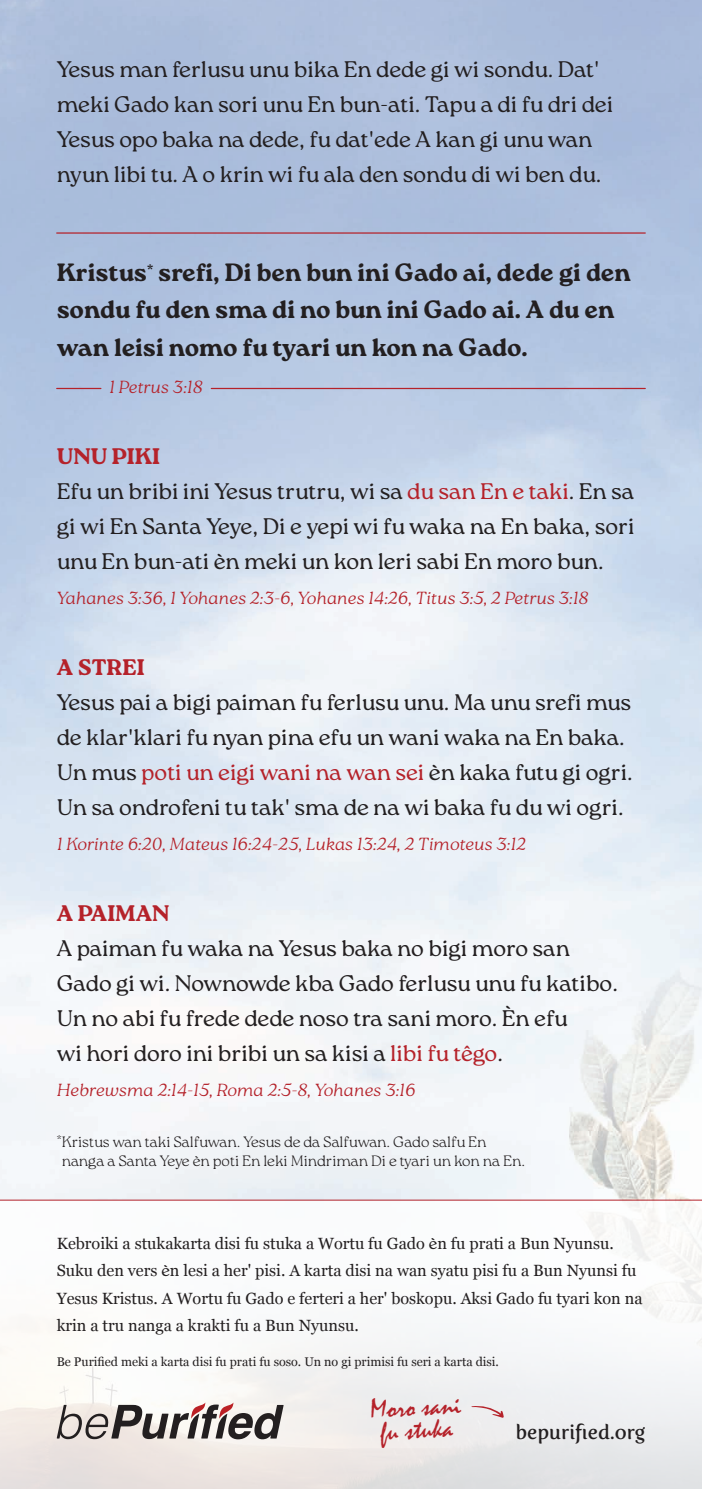
<style>
.page{position:relative;width:702px;height:1489px;background:#fff}
.page>*{position:absolute;margin:0;border:0;box-sizing:border-box;transform-origin:0 0}
.t1{font:27.5px "Mistral";color:#b5222a}
.t2{font:900 25px/37.5px "Roca";color:#231f20}
.t3{font:300 22.5px/35px "Roca";color:#231f20}
.t4{font:900 22.5px "Roca";color:#b5222a}
.t5{font:20px "Fertigo Pro";color:#231f20}
.t6{font:italic 100 17.5px "Roca";color:#b5222a}
.t7{font:16.25px/27.5px "Georgia";color:#231f20}
.t8{font:100 15px/18.8px "Roca";color:#231f20}
.t9{font:12.5px "Georgia";color:#231f20}
.s1{color:#b5222a}
.s2{font-family:"Roca";font-weight:300}
</style>
<div class="page">
<img style="left:0;top:0;width:702px;height:1198px">
<svg style="left:0;top:1198px;width:702px;height:290px"></svg>
<svg style="left:57px;top:1402px;width:226px;height:37px"></svg>
<svg style="left:471px;top:1404px;width:33px;height:13px"></svg>
<hr style="left:57px;top:232px;width:588px;height:2px;background:#b5222a">
<hr style="left:211px;top:388px;width:434px;height:1px;background:#b5222a">
<hr style="left:57px;top:388px;width:44px;height:1px;background:#b5222a">
<p class="t3" style="left:57px;top:55px;width:558px">Yesus man ferlusu unu bika En dede gi wi sondu. Dat' meki Gado kan sori unu En bun-ati. Tapu a di fu dri dei Yesus opo baka na dede, fu dat'ede A kan gi unu wan nyun libi tu. A o krin wi fu ala den sondu di wi ben du.</p>
<p class="t2" style="left:57px;top:253px;width:575px">Kristus<sup>*</sup> srefi, Di ben bun ini Gado ai, dede gi den sondu fu den sma di no bun ini Gado ai. A du en wan leisi nomo fu tyari un kon na Gado.</p>
<p class="t6" style="left:109px;top:377px;width:95px">1 Petrus 3:18</p>
<p class="t4" style="left:57px;top:443px;width:105px">UNU PIKI</p>
<p class="t3" style="left:57px;top:476px;width:579px;text-align:justify">Efu un bribi ini Yesus trutru, wi sa <span class="s1">du san En e taki</span>. En sa gi wi En Santa Yeye, Di e yepi wi fu waka na En baka, sori unu En bun-ati èn meki un kon leri sabi En moro bun.</p>
<p class="t6" style="left:57px;top:588px;width:533px">Yahanes 3:36, 1 Yohanes 2:3-6, Yohanes 14:26, Titus 3:5, 2 Petrus 3:18</p>
<p class="t4" style="left:57px;top:654px;width:89px">A STREI</p>
<p class="t3" style="left:57px;top:687px;width:577px">Yesus pai a bigi paiman fu ferlusu unu. Ma unu srefi mus de klar'klari fu nyan pina efu un wani waka na En baka.<br>Un mus <span class="s1">poti un eigi wani na wan sei</span> èn kaka futu gi ogri.<br>Un sa ondrofeni tu tak' sma de na wi baka fu du wi ogri.</p>
<p class="t6" style="left:57px;top:833px;width:471px">1 Korinte 6:20, Mateus 16:24-25, Lukas 13:24, 2 Timoteus 3:12</p>
<p class="t4" style="left:57px;top:899px;width:114px">A PAIMAN</p>
<p class="t3" style="left:57px;top:932px;width:562px">A paiman fu waka na Yesus baka no bigi moro san Gado gi wi. Nownowde kba Gado ferlusu unu fu katibo.<br>Un no abi fu frede dede noso tra sani moro. Èn efu<br>wi hori doro ini bribi un sa kisi a <span class="s1">libi fu têgo</span>.</p>
<p class="t6" style="left:57px;top:1079px;width:360px">Hebrewsma 2:14-15, Roma 2:5-8, Yohanes 3:16</p>
<p class="t8" style="left:62px;top:1133px;width:465px;text-indent:-5px"><sup>*</sup>Kristus wan taki Salfuwan. Yesus de da Salfuwan. Gado salfu En nanga a Santa Yeye èn poti En leki Mindriman Di e tyari un kon na En.</p>
<p class="t7" style="left:57px;top:1228px;width:587px">Kebroiki a stukakarta disi fu stuka a Wortu fu Gado <span class="s2">è</span>n fu prati a Bun Nyunsu.<br>Suku den vers <span class="s2">è</span>n lesi a her' pisi. A karta disi na wan syatu pisi fu a Bun Nyunsi fu Yesus Kristus. A Wortu fu Gado e ferteri a her' boskopu. Aksi Gado fu tyari kon na krin a tru nanga a krakti fu a Bun Nyunsu.</p>
<p class="t9" style="left:57px;top:1352px;width:444px">Be Purified meki a karta disi fu prati fu soso. Un no gi primisi fu seri a karta disi.</p>
<p class="t1" style="left:369px;top:1392px;width:92px;rotate:-3deg">Moro sani</p>
<p class="t1" style="left:380px;top:1414px;width:74px;rotate:-3deg">fu stuka</p>
<p class="t5" style="left:515px;top:1420px;width:131px">bepurified.org</p>
</div>
